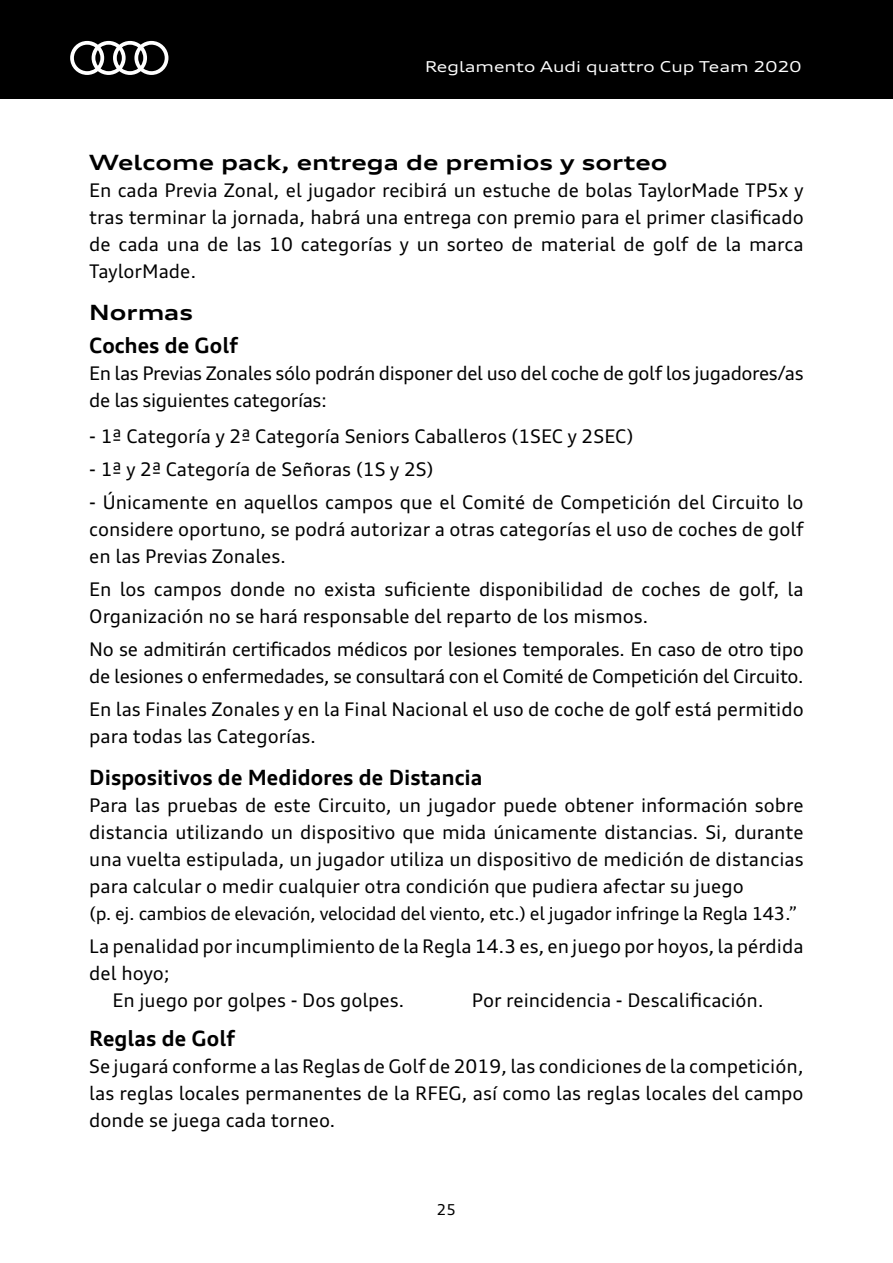
<style>
.page{position:relative;width:893px;height:1263px;background:#fff}
.page>*{position:absolute;margin:0;border:0;box-sizing:border-box;transform-origin:0 0}
.t1{font:700 21px "Audi Type";color:#000}
.t2{font:700 expanded 21px "Audi Type";color:#000}
.t3{font:18.75px/27px "Audi Type";color:#000;text-align:justify}
.t4{font:18.75px/27px "Audi Type";letter-spacing:-.02em;color:#000}
.t5{font:18px "Audi Type";letter-spacing:-.02em;color:#000}
.t6{font:expanded 15px "Audi Type";color:#fff}
.t7{font:15px "Audi Type";color:#000}
</style>
<div class="page">
<div style="left:0;top:0;width:893px;height:99px;background:#000"></div>
<svg style="left:70px;top:41px;width:98px;height:34px"></svg>
<p class="t6" style="left:425px;top:57px;width:378px">Reglamento Audi quattro Cup Team 2020</p>
<p class="t2" style="left:89px;top:148px;width:580px">Welcome pack, entrega de premios y sorteo</p>
<p class="t3" style="left:89px;top:177px;width:716px">En cada Previa Zonal, el jugador recibirá un estuche de bolas TaylorMade TP5x y tras terminar la jornada, habrá una entrega con premio para el primer clasificado de cada una de las 10 categorías y un sorteo de material de golf de la marca TaylorMade.</p>
<p class="t2" style="left:89px;top:298px;width:105px">Normas</p>
<p class="t1" style="left:89px;top:332px;width:150px">Coches de Golf</p>
<p class="t4" style="left:89px;top:360px;width:716px">En las Previas Zonales sólo podrán disponer del uso del coche de golf los jugadores/as de las siguientes categorías:</p>
<p class="t3" style="left:89px;top:423px;width:546px">- 1ª Categoría y 2ª Categoría Seniors Caballeros (1SEC y 2SEC)</p>
<p class="t3" style="left:89px;top:456px;width:346px">- 1ª y 2ª Categoría de Señoras (1S y 2S)</p>
<p class="t3" style="left:89px;top:489px;width:716px">- Únicamente en aquellos campos que el Comité de Competición del Circuito lo considere oportuno, se podrá autorizar a otras categorías el uso de coches de golf en las Previas Zonales.</p>
<p class="t3" style="left:89px;top:576px;width:716px">En los campos donde no exista suficiente disponibilidad de coches de golf, la<br>Organización no se hará responsable del reparto de los mismos.</p>
<p class="t4" style="left:89px;top:636px;width:716px">No se admitirán certificados médicos por lesiones temporales. En caso de otro tipo de lesiones o enfermedades, se consultará con el Comité de Competición del Circuito.</p>
<p class="t3" style="left:89px;top:696px;width:716px">En las Finales Zonales y en la Final Nacional el uso de coche de golf está permitido para todas las Categorías.</p>
<p class="t1" style="left:89px;top:764px;width:395px">Dispositivos de Medidores de Distancia</p>
<p class="t3" style="left:89px;top:792px;width:716px">Para las pruebas de este Circuito, un jugador puede obtener información sobre distancia utilizando un dispositivo que mida únicamente distancias. Si, durante una vuelta estipulada, un jugador utiliza un dispositivo de medición de distancias para calcular o medir cualquier otra condición que pudiera afectar su juego</p>
<p class="t5" style="left:89px;top:902px;width:709px">(p. ej. cambios de elevación, velocidad del viento, etc.) el jugador infringe la Regla 143.”</p>
<p class="t3" style="left:89px;top:933px;width:716px">La penalidad por incumplimiento de la Regla 14.3 es, en juego por hoyos, la pérdida</p>
<p class="t3" style="left:89px;top:960px;width:82px">del hoyo;</p>
<p class="t3" style="left:113px;top:987px;width:293px">En juego por golpes - Dos golpes.</p>
<p class="t3" style="left:472px;top:987px;width:293px">Por reincidencia - Descalificación.</p>
<p class="t1" style="left:89px;top:1025px;width:147px">Reglas de Golf</p>
<p class="t3" style="left:89px;top:1053px;width:716px">Se jugará conforme a las Reglas de Golf de 2019, las condiciones de la competición, las reglas locales permanentes de la RFEG, así como las reglas locales del campo donde se juega cada torneo.</p>
<p class="t7" style="left:437px;top:1200px;width:21px">25</p>
</div>
